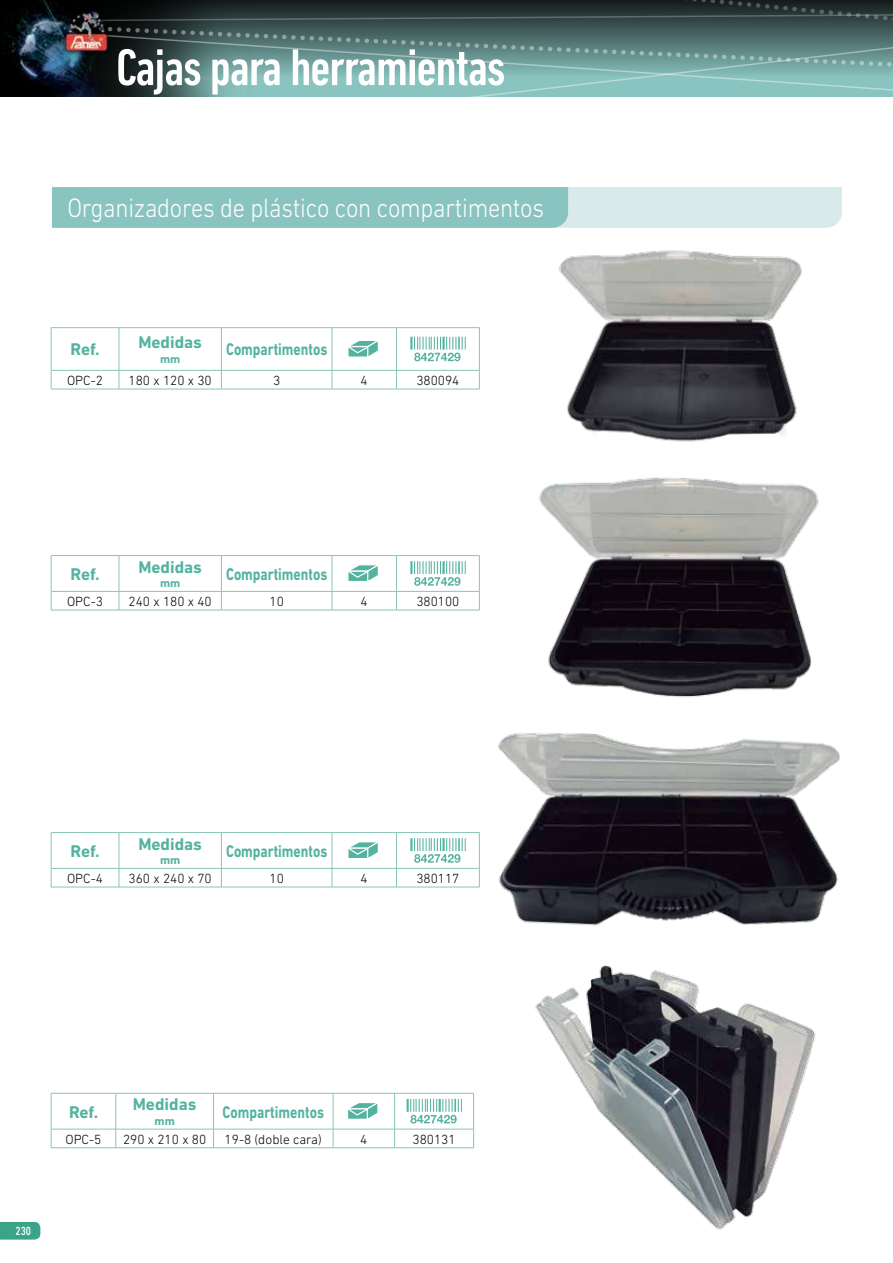
<style>
.page{position:relative;width:893px;height:1263px;background:#fff}
.page>*{position:absolute;margin:0;border:0;box-sizing:border-box;transform-origin:0 0}
.t1{font:500 condensed 52.5px "DIN Next LT Pro";letter-spacing:-.02em;color:#fff}
.t2{font:300 27px "DIN Next LT Pro";letter-spacing:-.01em;color:#fff;scale:.9 1}
.t3{font:700 17.25px "DIN Next LT Pro";color:#54b3a0;scale:.8 1}
.t4{font:700 17.25px "DIN Next LT Pro";color:#54b3a0}
.t5{font:300 13.5px "DIN Next LT Pro";color:#000}
.t6{font:700 12px "DIN Next LT Pro";color:#54b3a0}
.t7{font:500 12px "DIN Next LT Pro";color:#fff;scale:.8 1}
</style>
<div class="page">
<img style="left:0;top:0;width:287px;height:97px">
<svg style="left:105px;top:31px;width:320px;height:66px;background:#5d827f"></svg>
<svg style="left:94px;top:7px;width:331px;height:24px;background:#2a3a39"></svg>
<svg style="left:425px;top:0;width:468px;height:97px;background:#5d817f"></svg>
<img style="left:64px;top:9px;width:47px;height:45px">
<svg style="left:0;top:1222px;width:40px;height:17px"></svg>
<img style="left:479px;top:733px;width:361px;height:193px">
<svg style="left:52px;top:187px;width:790px;height:41px;background:#a5d1ce"></svg>
<hr style="left:51px;top:389px;width:68px;height:1px;background:#88c6b8">
<hr style="left:119px;top:389px;width:102px;height:1px;background:#88c6b8">
<hr style="left:221px;top:389px;width:111px;height:1px;background:#88c6b8">
<hr style="left:332px;top:389px;width:64px;height:1px;background:#88c6b8">
<hr style="left:396px;top:389px;width:83px;height:1px;background:#88c6b8">
<hr style="left:51px;top:327px;width:68px;height:1px;background:#88c6b8">
<hr style="left:119px;top:327px;width:102px;height:1px;background:#88c6b8">
<hr style="left:221px;top:327px;width:111px;height:1px;background:#88c6b8">
<hr style="left:332px;top:327px;width:64px;height:1px;background:#88c6b8">
<hr style="left:396px;top:327px;width:83px;height:1px;background:#88c6b8">
<svg style="left:51px;top:328px;width:429px;height:61px"></svg>
<hr style="left:51px;top:610px;width:68px;height:1px;background:#88c6b8">
<hr style="left:119px;top:610px;width:102px;height:1px;background:#88c6b8">
<hr style="left:221px;top:610px;width:111px;height:1px;background:#88c6b8">
<hr style="left:332px;top:610px;width:64px;height:1px;background:#88c6b8">
<hr style="left:396px;top:610px;width:83px;height:1px;background:#88c6b8">
<svg style="left:51px;top:555px;width:429px;height:55px"></svg>
<hr style="left:51px;top:887px;width:68px;height:1px;background:#88c6b8">
<hr style="left:119px;top:887px;width:102px;height:1px;background:#88c6b8">
<hr style="left:221px;top:887px;width:111px;height:1px;background:#88c6b8">
<hr style="left:332px;top:887px;width:64px;height:1px;background:#88c6b8">
<hr style="left:396px;top:887px;width:83px;height:1px;background:#88c6b8">
<svg style="left:51px;top:832px;width:429px;height:55px"></svg>
<svg style="left:51px;top:1093px;width:423px;height:55px"></svg>
<img style="left:535px;top:965px;width:281px;height:265px">
<img style="left:539px;top:477px;width:280px;height:221px">
<img style="left:559px;top:250px;width:243px;height:192px">
<h1 class="t1" style="left:116px;top:38px;width:391px">Cajas para herramientas</h1>
<h2 class="t2" style="left:67px;top:192px;width:531px">Organizadores de plástico con compartimentos</h2>
<p class="t4" style="left:71px;top:339px;width:31px">Ref.</p>
<p class="t4" style="left:138px;top:332px;width:65px">Medidas</p>
<p class="t6" style="left:160px;top:352px;width:22px">mm</p>
<p class="t3" style="left:226px;top:339px;width:128px">Compartimentos</p>
<p class="t5" style="left:67px;top:372px;width:37px">OPC-2</p>
<p class="t5" style="left:129px;top:372px;width:85px">180 x 120 x 30</p>
<p class="t5" style="left:273px;top:372px;width:9px">3</p>
<p class="t5" style="left:361px;top:372px;width:9px">4</p>
<p class="t5" style="left:416px;top:372px;width:45px">380094</p>
<p class="t4" style="left:71px;top:564px;width:31px">Ref.</p>
<p class="t4" style="left:138px;top:557px;width:65px">Medidas</p>
<p class="t6" style="left:160px;top:576px;width:22px">mm</p>
<p class="t3" style="left:226px;top:564px;width:128px">Compartimentos</p>
<p class="t5" style="left:67px;top:593px;width:37px">OPC-3</p>
<p class="t5" style="left:129px;top:593px;width:85px">240 x 180 x 40</p>
<p class="t5" style="left:270px;top:593px;width:16px">10</p>
<p class="t5" style="left:361px;top:593px;width:9px">4</p>
<p class="t5" style="left:416px;top:593px;width:45px">380100</p>
<p class="t4" style="left:71px;top:841px;width:31px">Ref.</p>
<p class="t4" style="left:138px;top:834px;width:65px">Medidas</p>
<p class="t6" style="left:160px;top:853px;width:22px">mm</p>
<p class="t3" style="left:226px;top:841px;width:128px">Compartimentos</p>
<p class="t5" style="left:67px;top:870px;width:37px">OPC-4</p>
<p class="t5" style="left:129px;top:870px;width:85px">360 x 240 x 70</p>
<p class="t5" style="left:270px;top:870px;width:16px">10</p>
<p class="t5" style="left:361px;top:870px;width:9px">4</p>
<p class="t5" style="left:416px;top:870px;width:45px">380117</p>
<p class="t7" style="left:15px;top:1223px;width:21px">230</p>
<p class="t4" style="left:69px;top:1102px;width:31px">Ref.</p>
<p class="t4" style="left:133px;top:1094px;width:65px">Medidas</p>
<p class="t6" style="left:155px;top:1114px;width:22px">mm</p>
<p class="t3" style="left:223px;top:1102px;width:128px">Compartimentos</p>
<p class="t5" style="left:66px;top:1131px;width:37px">OPC-5</p>
<p class="t5" style="left:123px;top:1131px;width:85px">290 x 210 x 80</p>
<p class="t5" style="left:225px;top:1131px;width:99px">19-8 (doble cara)</p>
<p class="t5" style="left:360px;top:1131px;width:9px">4</p>
<p class="t5" style="left:413px;top:1131px;width:45px">380131</p>
</div>
